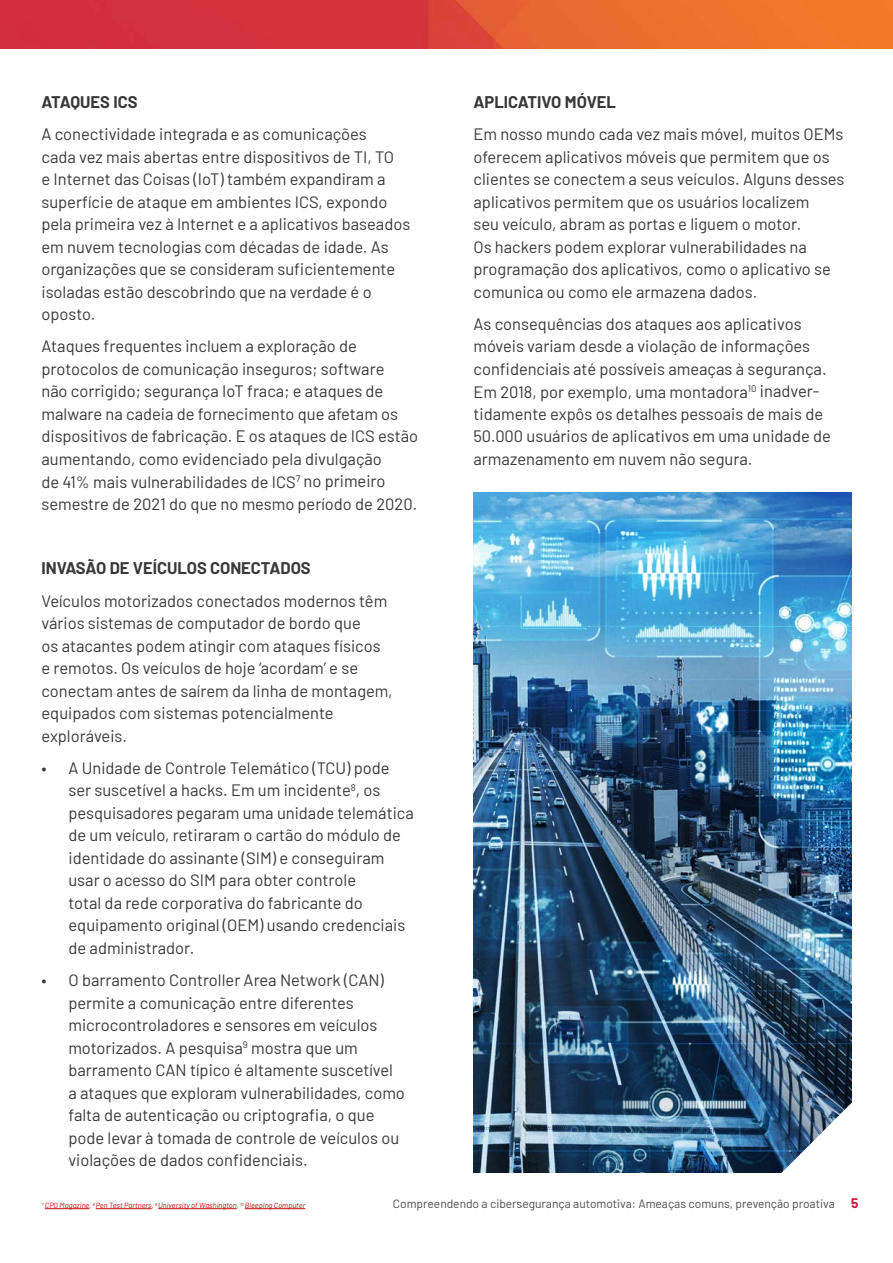
<style>
.page{position:relative;width:893px;height:1263px;background:#fff}
.page>*{position:absolute;margin:0;border:0;box-sizing:border-box;transform-origin:0 0}
.Body_Copy{font:16.5px/22.5px "Barlow";color:#383839}
.Body_Copy-2{font:700 16.5px "Barlow";color:#383839}
.t1{font:12px "Barlow";color:#4c4c4c}
.Body_Copy-3{font:italic 7.5px "Barlow";color:#ca0a0a}
.s1{font-weight:700;font-size:13.5px;color:#cd163f}
</style>
<div class="page">
<img style="left:0;top:0;width:893px;height:48px">
<img style="left:473px;top:493px;width:378px;height:680px">
<img style="left:781px;top:1086px;width:71px;height:87px">
<hr style="left:45px;top:1208px;width:44px;height:1px;background:#ca0a0a">
<hr style="left:96px;top:1208px;width:56px;height:1px;background:#ca0a0a">
<hr style="left:158px;top:1208px;width:79px;height:1px;background:#ca0a0a">
<hr style="left:245px;top:1208px;width:60px;height:1px;background:#ca0a0a">
<p class="Body_Copy-2" style="left:41px;top:90px;width:98px">ATAQUES ICS</p>
<p class="Body_Copy" style="left:41px;top:122px;width:370px">A conectividade integrada e as comunicações<br>cada vez mais abertas entre dispositivos de TI, TO<br>e Internet das Coisas (IoT) também expandiram a superfície de ataque em ambientes ICS, expondo pela primeira vez à Internet e a aplicativos baseados em nuvem tecnologias com décadas de idade. As organizações que se consideram suficientemente isoladas estão descobrindo que na verdade é o oposto.</p>
<p class="Body_Copy" style="left:41px;top:334px;width:378px">Ataques frequentes incluem a exploração de protocolos de comunicação inseguros; software<br>não corrigido; segurança IoT fraca; e ataques de malware na cadeia de fornecimento que afetam os dispositivos de fabricação. E os ataques de ICS estão aumentando, como evidenciado pela divulgação<br>de 41% mais vulnerabilidades de ICS<sup>7</sup> no primeiro semestre de 2021 do que no mesmo período de 2020.</p>
<p class="Body_Copy-2" style="left:41px;top:556px;width:271px">INVASÃO DE VEÍCULOS CONECTADOS</p>
<p class="Body_Copy" style="left:41px;top:588px;width:353px">Veículos motorizados conectados modernos têm vários sistemas de computador de bordo que<br>os atacantes podem atingir com ataques físicos e remotos. Os veículos de hoje ‘acordam’ e se conectam antes de saírem da linha de montagem, equipados com sistemas potencialmente exploráveis.</p>
<p class="Body_Copy" style="left:68px;top:755px;width:347px;text-indent:-27px">• A Unidade de Controle Telemático (TCU) pode ser suscetível a hacks. Em um incidente<sup>8</sup>, os pesquisadores pegaram uma unidade telemática de um veículo, retiraram o cartão do módulo de identidade do assinante (SIM) e conseguiram usar o acesso do SIM para obter controle<br>total da rede corporativa do fabricante do equipamento original (OEM) usando credenciais de administrador.</p>
<p class="Body_Copy" style="left:68px;top:967px;width:338px;text-indent:-27px">• O barramento Controller Area Network (CAN) permite a comunicação entre diferentes microcontroladores e sensores em veículos motorizados. A pesquisa<sup>9</sup> mostra que um barramento CAN típico é altamente suscetível a ataques que exploram vulnerabilidades, como falta de autenticação ou criptografia, o que pode levar à tomada de controle de veículos ou violações de dados confidenciais.</p>
<p class="Body_Copy-2" style="left:473px;top:90px;width:144px">APLICATIVO MÓVEL</p>
<p class="Body_Copy" style="left:473px;top:122px;width:373px">Em nosso mundo cada vez mais móvel, muitos OEMs oferecem aplicativos móveis que permitem que os clientes se conectem a seus veículos. Alguns desses aplicativos permitem que os usuários localizem<br>seu veículo, abram as portas e liguem o motor.<br>Os hackers podem explorar vulnerabilidades na programação dos aplicativos, como o aplicativo se comunica ou como ele armazena dados.</p>
<p class="Body_Copy" style="left:473px;top:311px;width:359px">As consequências dos ataques aos aplicativos móveis variam desde a violação de informações confidenciais até possíveis ameaças à segurança.<br>Em 2018, por exemplo, uma montadora<sup>10</sup> inadver&shy;tidamente expôs os detalhes pessoais de mais de 50.000 usuários de aplicativos em uma unidade de armazenamento em nuvem não segura.</p>
<p class="Body_Copy-3" style="left:41px;top:1200px;width:265px"><sup>7</sup> CPO Magazine, <sup>8</sup> Pen Test Partners, <sup>9</sup> University of Washington, <sup>10</sup> Bleeping Computer</p>
<p class="t1" style="left:393px;top:1195px;width:467px">Compreendendo a cibersegurança automotiva: Ameaças comuns, prevenção proativa <span class="s1">5</span></p>
</div>
